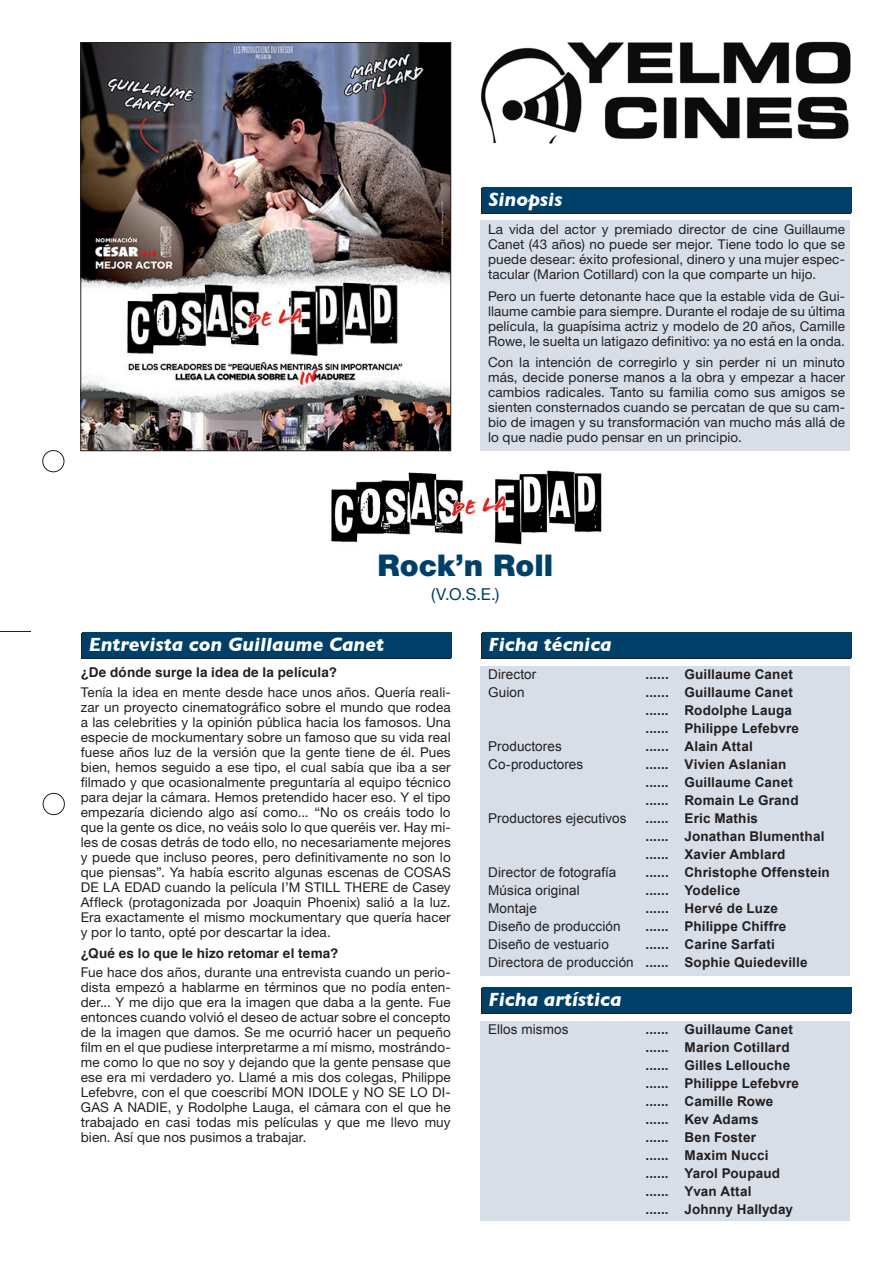
<style>
.page{position:relative;width:893px;height:1263px;background:#fff}
.page>*{position:absolute;margin:0;border:0;box-sizing:border-box;transform-origin:0 0}
.t1{font:900 30px "Helvetica Neue";color:#004068}
.t2{font:italic 700 19.5px "Gill Sans";color:#fff}
.t3{font:16.5px "Helvetica Neue";color:#004068}
.t4{font:13.5px/15px "Helvetica Neue";letter-spacing:.01em;color:#231f20;text-align:justify}
.t5{font:700 13.5px "Arial";letter-spacing:.01em;color:#231f20}
.t6{font:13.5px "Arial";letter-spacing:.01em;color:#231f20}
.t7{font:700 13.5px "Helvetica";letter-spacing:.01em;color:#231f20}
.s1{font-weight:400}
</style>
<div class="page">
<img style="left:82px;top:44px;width:367px;height:405px">
<div style="left:80px;top:42px;width:371px;height:409px;border:1px solid #231f20"></div>
<div style="left:480px;top:188px;width:370px;height:26px;background:#231f20"></div>
<div style="left:81px;top:634px;width:370px;height:25px;background:#231f20"></div>
<div style="left:482px;top:187px;width:369px;height:26px;background:#004068"></div>
<div style="left:82px;top:632px;width:370px;height:26px;background:#004068"></div>
<div style="left:480px;top:221px;width:370px;height:230px;background:#d7dee8"></div>
<hr style="left:0;top:631px;width:31px;height:1px;background:#231f20">
<div style="left:43px;top:450px;width:21px;height:22px;border:1px solid #231f20;border-radius:50%"></div>
<div style="left:43px;top:793px;width:22px;height:22px;border:1px solid #231f20;border-radius:50%"></div>
<img style="left:480px;top:41px;width:370px;height:102px">
<div style="left:481px;top:634px;width:369px;height:25px;background:#231f20"></div>
<svg style="left:481px;top:988px;width:369px;height:25px"></svg>
<div style="left:482px;top:632px;width:369px;height:26px;background:#004068"></div>
<div style="left:482px;top:987px;width:369px;height:25px;background:#004068"></div>
<div style="left:480px;top:666px;width:370px;height:310px;background:#d7dee8"></div>
<div style="left:480px;top:1021px;width:370px;height:199px;background:#d7dee8"></div>
<img style="left:331px;top:470px;width:271px;height:75px">
<p class="t2" style="left:489px;top:188px;width:75px">Sinopsis</p>
<p class="t4" style="left:488px;top:222px;width:359px">La vida del actor y premiado director de cine Guillaume Canet (43 años) no puede ser mejor. Tiene todo lo que se puede desear: éxito profesional, dinero y una mujer espec&shy;tacular (Marion Cotillard) con la que comparte un hijo.</p>
<p class="t4" style="left:488px;top:288px;width:359px">Pero un fuerte detonante hace que la estable vida de Gui&shy;llaume cambie para siempre. Durante el rodaje de su última película, la guapísima actriz y modelo de 20 años, Camille Rowe, le suelta un latigazo definitivo: ya no está en la onda.</p>
<p class="t4" style="left:488px;top:355px;width:359px">Con la intención de corregirlo y sin perder ni un minuto más, decide ponerse manos a la obra y empezar a hacer cambios radicales. Tanto su familia como sus amigos se sienten consternados cuando se percatan de que su cam&shy;bio de imagen y su transformación van mucho más allá de lo que nadie pudo pensar en un principio.</p>
<p class="t1" style="left:377px;top:548px;width:177px">Rock’n Roll</p>
<p class="t3" style="left:431px;top:584px;width:70px">(V.O.S.E.)</p>
<p class="t2" style="left:89px;top:633px;width:297px">Entrevista con Guillaume Canet</p>
<p class="t7" style="left:81px;top:662px;width:258px">¿De dónde surge la idea de la película?</p>
<p class="t4" style="left:81px;top:684px;width:371px">Tenía la idea en mente desde hace unos años. Quería reali&shy;zar un proyecto cinematográfico sobre el mundo que rodea a las celebrities y la opinión pública hacia los famosos. Una especie de mockumentary sobre un famoso que su vida real fuese años luz de la versión que la gente tiene de él. Pues bien, hemos seguido a ese tipo, el cual sabía que iba a ser filmado y que ocasionalmente preguntaría al equipo técnico para dejar la cámara. Hemos pretendido hacer eso. Y el tipo empezaría diciendo algo así como... “No os creáis todo lo que la gente os dice, no veáis solo lo que queréis ver. Hay mi&shy;les de cosas detrás de todo ello, no necesariamente mejores y puede que incluso peores, pero definitivamente no son lo que piensas”. Ya había escrito algunas escenas de COSAS DE LA EDAD cuando la película I’M STILL THERE de Casey Affleck (protagonizada por Joaquin Phoenix) salió a la luz.<br>Era exactamente el mismo mockumentary que quería hacer y por lo tanto, opté por descartar la idea.</p>
<p class="t7" style="left:81px;top:942px;width:259px">¿Qué es lo que le hizo retomar el tema?</p>
<p class="t4" style="left:81px;top:965px;width:371px">Fue hace dos años, durante una entrevista cuando un perio&shy;dista empezó a hablarme en términos que no podía enten&shy;der... Y me dijo que era la imagen que daba a la gente. Fue entonces cuando volvió el deseo de actuar sobre el concepto de la imagen que damos. Se me ocurrió hacer un pequeño film en el que pudiese interpretarme a mí mismo, mostrándo&shy;me como lo que no soy y dejando que la gente pensase que ese era mi verdadero yo. Llamé a mis dos colegas, Philippe Lefebvre, con el que coescribí MON IDOLE y NO SE LO DI-GAS A NADIE, y Rodolphe Lauga, el cámara con el que he trabajado en casi todas mis películas y que me llevo muy bien. Así que nos pusimos a trabajar.</p>
<p class="t2" style="left:489px;top:633px;width:125px">Ficha técnica</p>
<p class="t6" style="left:488px;top:667px;width:50px">Director</p>
<p class="t5" style="left:645px;top:667px;width:149px">...... Guillaume Canet</p>
<p class="t6" style="left:488px;top:685px;width:38px">Guion</p>
<p class="t5" style="left:645px;top:685px;width:149px">...... Guillaume Canet</p>
<p class="t5" style="left:645px;top:703px;width:148px">...... Rodolphe Lauga</p>
<p class="t5" style="left:645px;top:721px;width:155px">...... Philippe Lefebvre</p>
<p class="t6" style="left:488px;top:739px;width:75px">Productores</p>
<p class="t5" style="left:645px;top:739px;width:109px">...... Alain Attal</p>
<p class="t6" style="left:488px;top:757px;width:97px">Co-productores</p>
<p class="t5" style="left:645px;top:757px;width:142px">...... Vivien Aslanian</p>
<p class="t5" style="left:645px;top:775px;width:149px">...... Guillaume Canet</p>
<p class="t5" style="left:645px;top:793px;width:155px">...... Romain Le Grand</p>
<p class="t6" style="left:488px;top:811px;width:140px">Productores ejecutivos</p>
<p class="t5" style="left:645px;top:811px;width:114px">...... Eric Mathis</p>
<p class="t5" style="left:645px;top:829px;width:180px">...... Jonathan Blumenthal</p>
<p class="t5" style="left:645px;top:847px;width:141px">...... Xavier Amblard</p>
<p class="t6" style="left:488px;top:865px;width:130px">Director de fotografía</p>
<p class="t5" style="left:645px;top:865px;width:186px">...... Christophe Offenstein</p>
<p class="t6" style="left:488px;top:883px;width:93px">Música original</p>
<p class="t5" style="left:645px;top:883px;width:96px">...... Yodelice</p>
<p class="t6" style="left:488px;top:901px;width:50px">Montaje</p>
<p class="t5" style="left:645px;top:901px;width:134px">...... Hervé de Luze</p>
<p class="t6" style="left:488px;top:919px;width:134px">Diseño de producción</p>
<p class="t5" style="left:645px;top:919px;width:142px">...... Philippe Chiffre</p>
<p class="t6" style="left:488px;top:937px;width:122px">Diseño de vestuario</p>
<p class="t5" style="left:645px;top:937px;width:131px">...... Carine Sarfati</p>
<p class="t5" style="left:488px;top:955px;width:321px"><span class="s1">Directora de producción</span> ...... Sophie Quiedeville</p>
<p class="t2" style="left:489px;top:988px;width:135px">Ficha artística</p>
<p class="t6" style="left:488px;top:1021px;width:82px">Ellos mismos</p>
<p class="t5" style="left:645px;top:1021px;width:149px">...... Guillaume Canet</p>
<p class="t5" style="left:645px;top:1039px;width:146px">...... Marion Cotillard</p>
<p class="t5" style="left:645px;top:1057px;width:146px">...... Gilles Lellouche</p>
<p class="t5" style="left:645px;top:1075px;width:155px">...... Philippe Lefebvre</p>
<p class="t5" style="left:645px;top:1093px;width:129px">...... Camille Rowe</p>
<p class="t5" style="left:645px;top:1111px;width:115px">...... Kev Adams</p>
<p class="t5" style="left:645px;top:1129px;width:112px">...... Ben Foster</p>
<p class="t5" style="left:645px;top:1147px;width:125px">...... Maxim Nucci</p>
<p class="t5" style="left:645px;top:1165px;width:136px">...... Yarol Poupaud</p>
<p class="t5" style="left:645px;top:1183px;width:107px">...... Yvan Attal</p>
<p class="t5" style="left:645px;top:1201px;width:149px">...... Johnny Hallyday</p>
</div>
